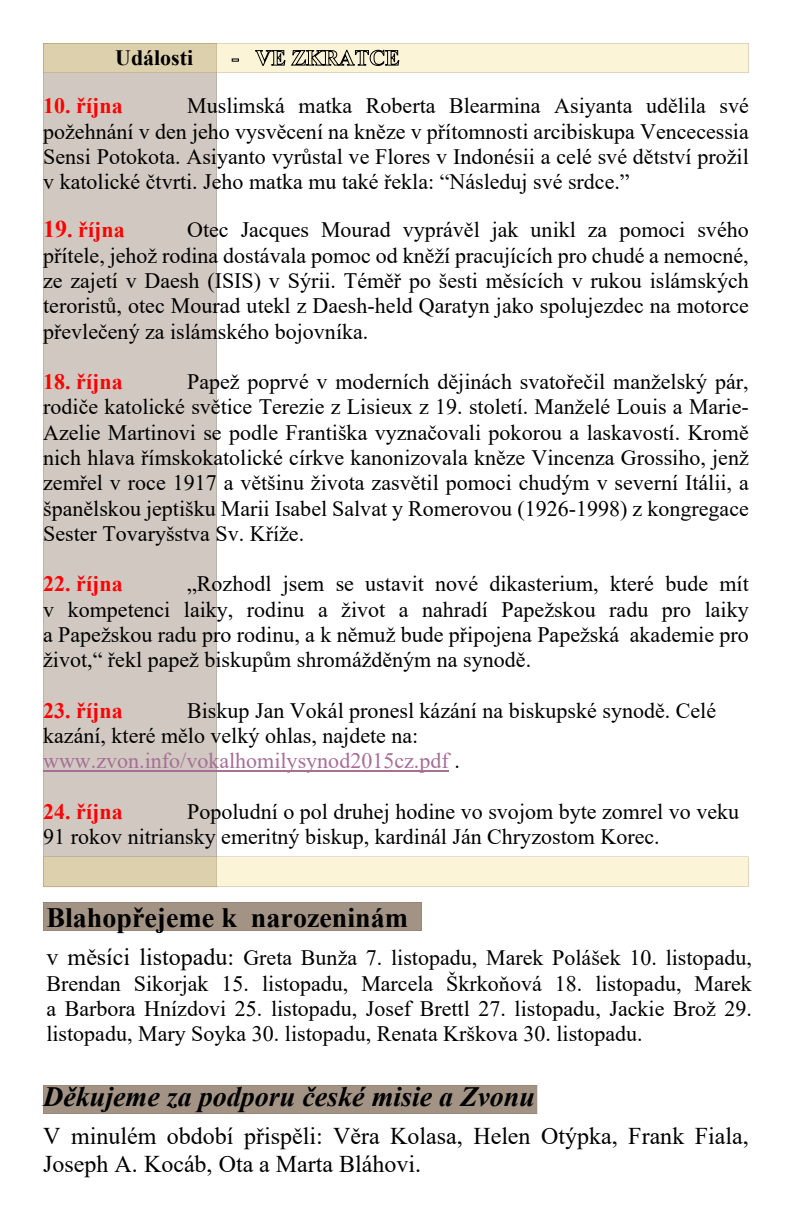
<style>
.page{position:relative;width:792px;height:1224px;background:#fff}
.page>*{position:absolute;margin:0;border:0;box-sizing:border-box;transform-origin:0 0}
.t1{font:italic 700 28px "Times New Roman";color:#000}
.t2{font:700 28px "Times New Roman";color:#000}
.t3{font:24px/27.6px "Times New Roman";color:#000}
.t4{font:22px/25.2px "Times New Roman";color:#000;text-align:justify}
.t5{font:700 22px "Times New Roman";color:#f00}
.t6{font:700 22px "Times New Roman";color:#000}
.s1{font-size:24px}
.s2{color:#a76e97}
</style>
<div class="page">
<svg style="left:43px;top:902px;width:379px;height:29px;background:#a19284"></svg>
<svg style="left:43px;top:1085px;width:494px;height:29px;background:#a19284"></svg>
<div style="left:43px;top:73px;width:174px;height:814px;background:#d0c8c1"></div>
<svg style="left:43px;top:43px;width:706px;height:30px;background:#e8dfc2"></svg>
<hr style="left:43px;top:771px;width:406px;height:1px;background:#a76e97">
<svg style="left:43px;top:857px;width:706px;height:29px;background:#f4ebcc"></svg>
<p class="t6" style="left:115px;top:50px;width:80px">Události</p>
<p class="t5" style="left:43px;top:98px;width:81px">10. října</p>
<p class="t4" style="left:43px;top:96px;width:707px;text-indent:144px">Muslimská matka Roberta Blearmina Asiyanta udělila své požehnání v den jeho vysvěcení na kněze v přítomnosti arcibiskupa Vencecessia Sensi Potokota. Asiyanto vyrůstal ve Flores v Indonésii a celé své dětství prožil v katolické čtvrti. Jeho matka mu také řekla: “Následuj své srdce.”</p>
<p class="t5" style="left:43px;top:222px;width:83px"><span class="s1">19</span>. října</p>
<p class="t4" style="left:43px;top:219px;width:707px;text-indent:144px">Otec Jacques Mourad vyprávěl jak unikl za pomoci svého přítele, jehož rodina dostávala pomoc od kněží pracujících pro chudé a nemocné, ze zajetí v Daesh (ISIS) v Sýrii. Téměř po šesti měsících v rukou islámských teroristů, otec Mourad utekl z Daesh-held Qaratyn jako spolujezdec na motorce převlečený za islámského bojovníka.</p>
<p class="t5" style="left:43px;top:374px;width:81px">18. října</p>
<p class="t4" style="left:43px;top:371px;width:707px;text-indent:144px">Papež poprvé v moderních dějinách svatořečil manželský pár, rodiče katolické světice Terezie z Lisieux z 19. století. Manželé Louis a Marie-Azelie Martinovi se podle Františka vyznačovali pokorou a laskavostí. Kromě nich hlava římskokatolické církve kanonizovala kněze Vincenza Grossiho, jenž zemřel v roce 1917 a většinu života zasvětil pomoci chudým v severní Itálii, a španělskou jeptišku Marii Isabel Salvat y Romerovou (1926-1998) z kongregace Sester Tovaryšstva Sv. Kříže.</p>
<p class="t5" style="left:43px;top:577px;width:81px">22. října</p>
<p class="t4" style="left:43px;top:574px;width:707px;text-indent:144px">„Rozhodl jsem se ustavit nové dikasterium, které bude mít v kompetenci laiky, rodinu a život a nahradí Papežskou radu pro laiky a Papežskou radu pro rodinu, a k němuž bude připojena Papežská akademie pro život,“ řekl papež biskupům shromážděným na synodě.</p>
<p class="t5" style="left:43px;top:703px;width:81px">23. října</p>
<p class="t4" style="left:43px;top:700px;width:674px;text-align:left;text-indent:144px">Biskup Jan Vokál pronesl kázání na biskupské synodě. Celé kazání, které mělo velký ohlas, najdete na: <span class="s2">www.zvon.info/vokalhomilysynod2015cz.pdf</span> .</p>
<p class="t5" style="left:43px;top:804px;width:81px">24. října</p>
<p class="t4" style="left:43px;top:801px;width:697px;text-indent:144px">Popoludní o pol druhej hodine vo svojom byte zomrel vo veku<br>91 rokov nitriansky emeritný biskup, kardinál Ján Chryzostom Korec.</p>
<p class="t2" style="left:46px;top:908px;width:363px">Blahopřejeme k narozeninám</p>
<p class="t4" style="left:46px;top:947px;width:707px"><span class="s1">v měsíci listopadu:</span> Greta Bunža 7. listopadu, Marek Polášek 10. listopadu, Brendan Sikorjak 15. listopadu, Marcela Škrkoňová 18. listopadu, Marek a Barbora Hnízdovi 25. listopadu, Josef Brettl 27. listopadu, Jackie Brož 29. listopadu, Mary Soyka 30. listopadu, Renata Krškova 30. listopadu.</p>
<p class="t1" style="left:43px;top:1087px;width:493px">Děkujeme za podporu české misie a Zvonu</p>
<p class="t3" style="left:43px;top:1124px;width:707px">V minulém období přispěli: Věra Kolasa, Helen Otýpka, Frank Fiala,<br>Joseph A. Kocáb, Ota a Marta Bláhovi.</p>
</div>
